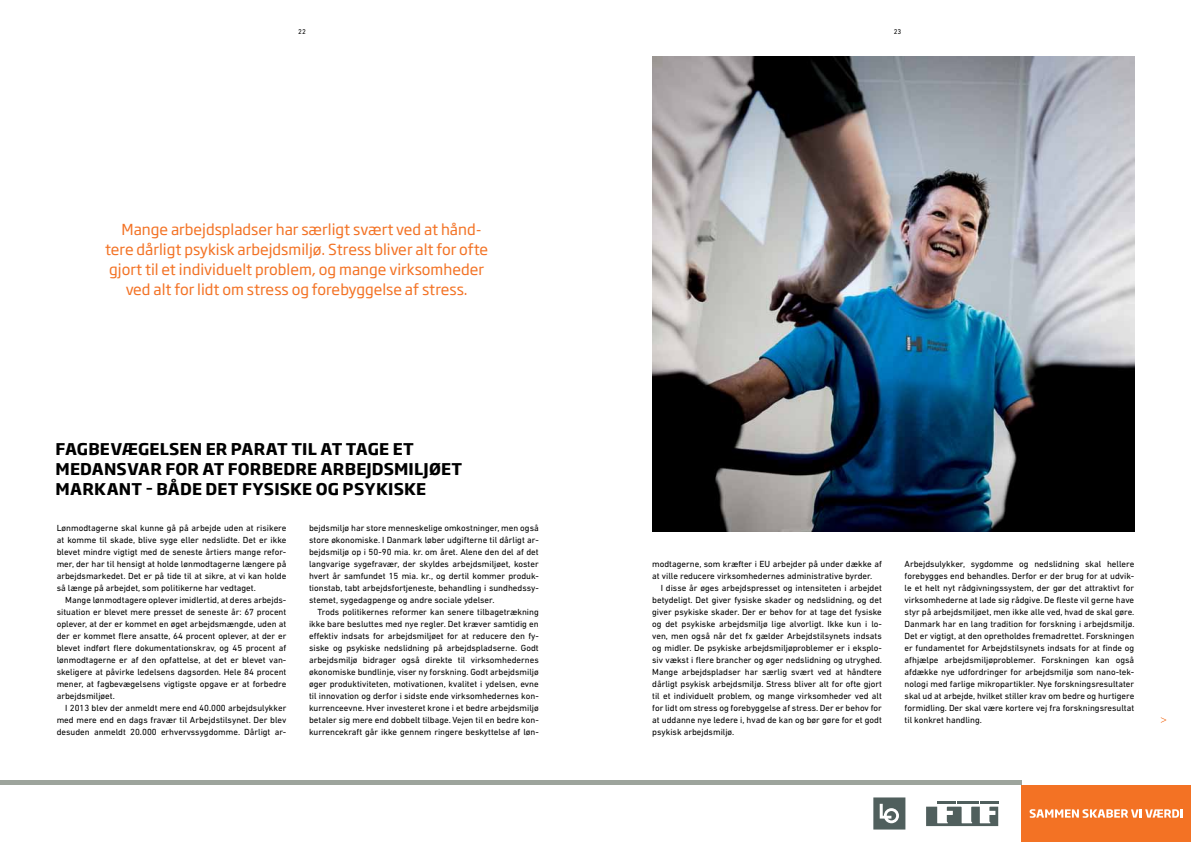
<style>
.page{position:relative;width:1191px;height:842px;background:#fff}
.page>*{position:absolute;margin:0;border:0;box-sizing:border-box;transform-origin:0 0}
.t1{font:700 16px/20px "Soho Gothic Pro";letter-spacing:.01em;color:#000}
.t2{font:15px "Soho Gothic Pro";color:#f37224}
.t3{font:9px/12px "DIN Next LT Pro";color:#000;text-align:justify}
.t4{font:7px "DIN Next LT Pro";color:#000}
</style>
<div class="page">
<img style="left:652px;top:57px;width:482px;height:474px">
<svg style="left:1160px;top:717px;width:6px;height:6px"></svg>
<div style="left:0;top:780px;width:1021px;height:5px;background:#9da49c"></div>
<hr style="left:937px;top:801px;width:18px;height:3px;background:#505f5d">
<hr style="left:957px;top:801px;width:21px;height:3px;background:#505f5d">
<hr style="left:979px;top:801px;width:19px;height:3px;background:#505f5d">
<svg style="left:926px;top:807px;width:72px;height:19px"></svg>
<svg style="left:873px;top:797px;width:32px;height:32px"></svg>
<div style="left:1021px;top:785px;width:170px;height:57px;background:#f37224"></div>
<svg style="left:1029px;top:809px;width:153px;height:9px"></svg>
<p class="t4" style="left:298px;top:27px;width:9px">22</p>
<p class="t4" style="left:893px;top:27px;width:9px">23</p>
<h2 class="t2" style="left:121px;top:218px;width:362px">Mange arbejdspladser har særligt svært ved at hånd-</h2>
<h2 class="t2" style="left:105px;top:238px;width:384px">tere dårligt psykisk arbejdsmiljø. Stress bliver alt for ofte</h2>
<h2 class="t2" style="left:109px;top:258px;width:376px">gjort til et individuelt problem, og mange virksomheder</h2>
<h2 class="t2" style="left:126px;top:278px;width:343px">ved alt for lidt om stress og forebyggelse af stress.</h2>
<h1 class="t1" style="left:56px;top:438px;width:408px">FAGBEVÆGELSEN ER PARAT TIL AT TAGE ET<br>MEDANSVAR FOR AT FORBEDRE ARBEJDSMILJØET<br>MARKANT – BÅDE DET FYSISKE OG PSYKISKE</h1>
<p class="t3" style="left:57px;top:522px;width:231px">Lønmodtagerne skal kunne gå på arbejde uden at risikere at komme til skade, blive syge eller nedslidte. Det er ikke blevet mindre vigtigt med de seneste årtiers mange refor&shy;mer, der har til hensigt at holde lønmodtagerne længere på arbejdsmarkedet. Det er på tide til at sikre, at vi kan holde så længe på arbejdet, som politikerne har vedtaget.</p>
<p class="t3" style="left:57px;top:594px;width:231px;text-indent:9px">Mange lønmodtagere oplever imidlertid, at deres arbejds&shy;situation er blevet mere presset de seneste år: 67 procent oplever, at der er kommet en øget arbejdsmængde, uden at der er kommet flere ansatte, 64 procent oplever, at der er blevet indført flere dokumentationskrav, og 45 procent af lønmodtagerne er af den opfattelse, at det er blevet van&shy;skeligere at påvirke ledelsens dagsorden. Hele 84 procent mener, at fagbevægelsens vigtigste opgave er at forbedre arbejdsmiljøet.</p>
<p class="t3" style="left:57px;top:702px;width:231px;text-indent:9px">I 2013 blev der anmeldt mere end 40.000 arbejdsulykker med mere end en dags fravær til Arbejdstilsynet. Der blev desuden anmeldt 20.000 erhvervssygdomme. Dårligt ar-</p>
<p class="t3" style="left:309px;top:522px;width:231px">bejdsmiljø har store menneskelige omkostninger, men også store økonomiske. I Danmark løber udgifterne til dårligt ar&shy;bejdsmiljø op i 50-90 mia. kr. om året. Alene den del af det langvarige sygefravær, der skyldes arbejdsmiljøet, koster hvert år samfundet 15 mia. kr., og dertil kommer produk&shy;tionstab, tabt arbejdsfortjeneste, behandling i sundhedssy&shy;stemet, sygedagpenge og andre sociale ydelser.</p>
<p class="t3" style="left:309px;top:606px;width:231px;text-indent:9px">Trods politikernes reformer kan senere tilbagetrækning ikke bare besluttes med nye regler. Det kræver samtidig en effektiv indsats for arbejdsmiljøet for at reducere den fy&shy;siske og psykiske nedslidning på arbejdspladserne. Godt arbejdsmiljø bidrager også direkte til virksomhedernes økonomiske bundlinje, viser ny forskning. Godt arbejdsmiljø øger produktiviteten, motivationen, kvalitet i ydelsen, evne til innovation og derfor i sidste ende virksomhedernes kon&shy;kurrenceevne. Hver investeret krone i et bedre arbejdsmiljø betaler sig mere end dobbelt tilbage. Vejen til en bedre kon&shy;kurrencekraft går ikke gennem ringere beskyttelse af løn-</p>
<p class="t3" style="left:652px;top:558px;width:231px">modtagerne, som kræfter i EU arbejder på under dække af at ville reducere virksomhedernes administrative byrder.</p>
<p class="t3" style="left:652px;top:582px;width:231px;text-indent:9px">I disse år øges arbejdspresset og intensiteten i arbejdet betydeligt. Det giver fysiske skader og nedslidning, og det giver psykiske skader. Der er behov for at tage det fysiske og det psykiske arbejdsmiljø lige alvorligt. Ikke kun i lo&shy;ven, men også når det fx gælder Arbejdstilsynets indsats og midler. De psykiske arbejdsmiljøproblemer er i eksplo&shy;siv vækst i flere brancher og øger nedslidning og utryghed.<br>Mange arbejdspladser har særlig svært ved at håndtere dårligt psykisk arbejdsmiljø. Stress bliver alt for ofte gjort til et individuelt problem, og mange virksomheder ved alt for lidt om stress og forebyggelse af stress. Der er behov for at uddanne nye ledere i, hvad de kan og bør gøre for et godt psykisk arbejdsmiljø.</p>
<p class="t3" style="left:904px;top:558px;width:231px">Arbejdsulykker, sygdomme og nedslidning skal hellere forebygges end behandles. Derfor er der brug for at udvik&shy;le et helt nyt rådgivningssystem, der gør det attraktivt for virksomhederne at lade sig rådgive. De fleste vil gerne have styr på arbejdsmiljøet, men ikke alle ved, hvad de skal gøre.<br>Danmark har en lang tradition for forskning i arbejdsmiljø.<br>Det er vigtigt, at den opretholdes fremadrettet. Forskningen er fundamentet for Arbejdstilsynets indsats for at finde og afhjælpe arbejdsmiljøproblemer. Forskningen kan også afdække nye udfordringer for arbejdsmiljø som nano-tek&shy;nologi med farlige mikropartikler. Nye forskningsresultater skal ud at arbejde, hvilket stiller krav om bedre og hurtigere formidling. Der skal være kortere vej fra forskningsresultat til konkret handling.</p>
</div>
